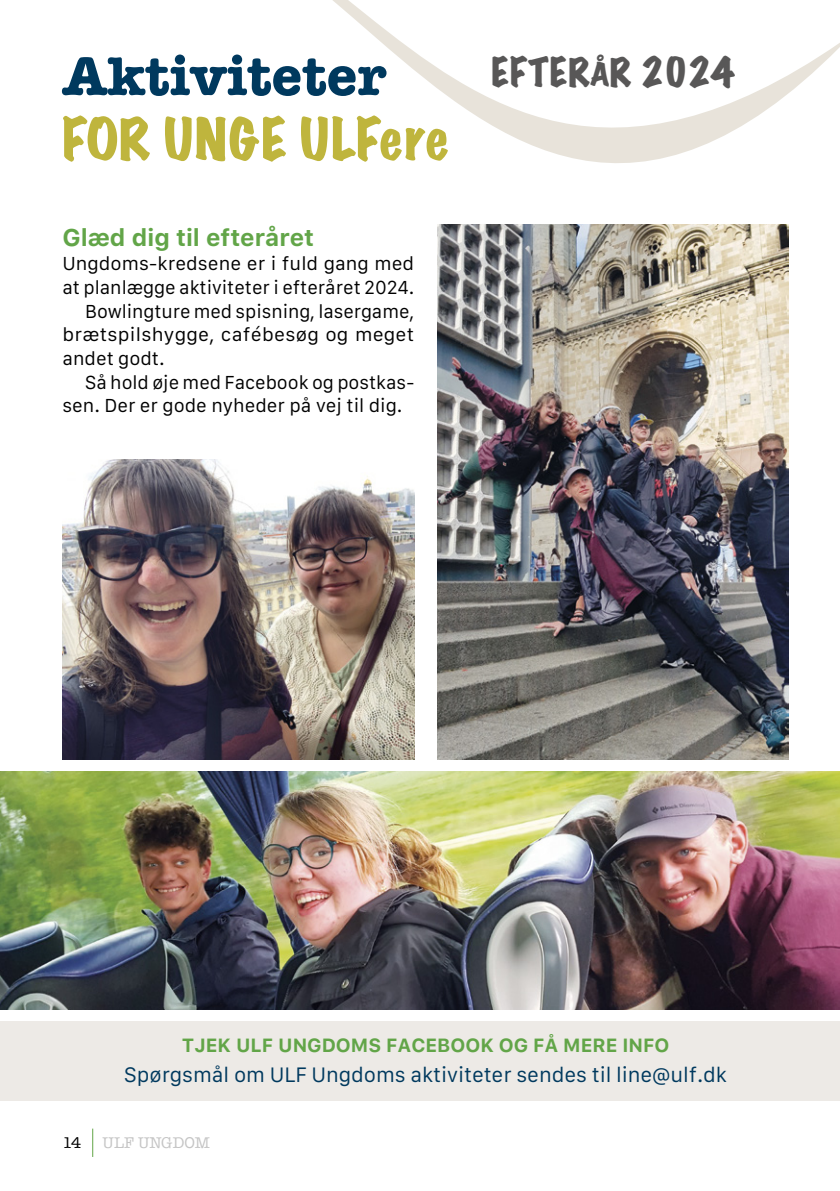
<style>
.page{position:relative;width:840px;height:1191px;background:#fff}
.page>*{position:absolute;margin:0;border:0;box-sizing:border-box;transform-origin:0 0}
.Rubrik{font:700 56px "American Typewriter";color:#00395e}
.Skriveskrift{font:expanded 52px "Marker Felt";letter-spacing:.015em;color:#bfb53d}
.Skriveskrift-2{font:expanded 36px "Marker Felt";color:#585757}
.Mellemrubrik{font:700 24px "Galvji";color:#62a548}
.Brødtekst_UDEN{font:20px "Galvji";letter-spacing:-.005em;color:#00395e}
.Mellemrubrik-2{font:700 19px "Galvji";color:#62a548}
.Brødtekst_MED{font:18px/23.8px "Galvji";color:#000;text-align:justify}
.Brødtekst_UDEN-2{font:18px/23.8px "Galvji";color:#000}
.t1{font:16px "American Typewriter";color:#c5c5c5}
.t2{font:16px "American Typewriter";color:#000}
</style>
<div class="page">
<svg style="left:92px;top:1128px;width:1px;height:29px"></svg>
<img style="left:0;top:771px;width:839px;height:238px">
<div style="left:0;top:1020px;width:839px;height:80px;background:#edeae6"></div>
<svg style="left:333px;top:0;width:506px;height:163px"></svg>
<img style="left:437px;top:224px;width:351px;height:536px">
<img style="left:62px;top:459px;width:352px;height:301px">
<p class="Rubrik" style="left:62px;top:28px;width:325px">Aktiviteter</p>
<p class="Skriveskrift-2" style="left:491px;top:43px;width:244px">EFTERÅR 2024</p>
<p class="Skriveskrift" style="left:62px;top:98px;width:387px">FOR UNGE ULFere</p>
<p class="Mellemrubrik" style="left:62px;top:224px;width:253px">Glæd dig til efteråret</p>
<p class="Brødtekst_UDEN-2" style="left:62px;top:252px;width:353px">Ungdoms-kredsene er i fuld gang med at planlægge aktiviteter i efteråret 2024.</p>
<p class="Brødtekst_MED" style="left:62px;top:300px;width:353px;text-indent:23px">Bowlingture med spisning, lasergame, brætspilshygge, cafébesøg og meget andet godt.</p>
<p class="Brødtekst_MED" style="left:62px;top:371px;width:353px;text-indent:23px">Så hold øje med Facebook og postkas&shy;sen. Der er gode nyheder på vej til dig.</p>
<p class="Mellemrubrik-2" style="left:182px;top:1034px;width:489px">TJEK ULF UNGDOMS FACEBOOK OG FÅ MERE INFO</p>
<p class="Brødtekst_UDEN" style="left:124px;top:1063px;width:604px">Spørgsmål om ULF Ungdoms aktiviteter sendes til line@ulf.dk</p>
<p class="t2" style="left:62px;top:1130px;width:20px">14</p>
<p class="t1" style="left:103px;top:1130px;width:109px">ULF UNGDOM</p>
</div>
